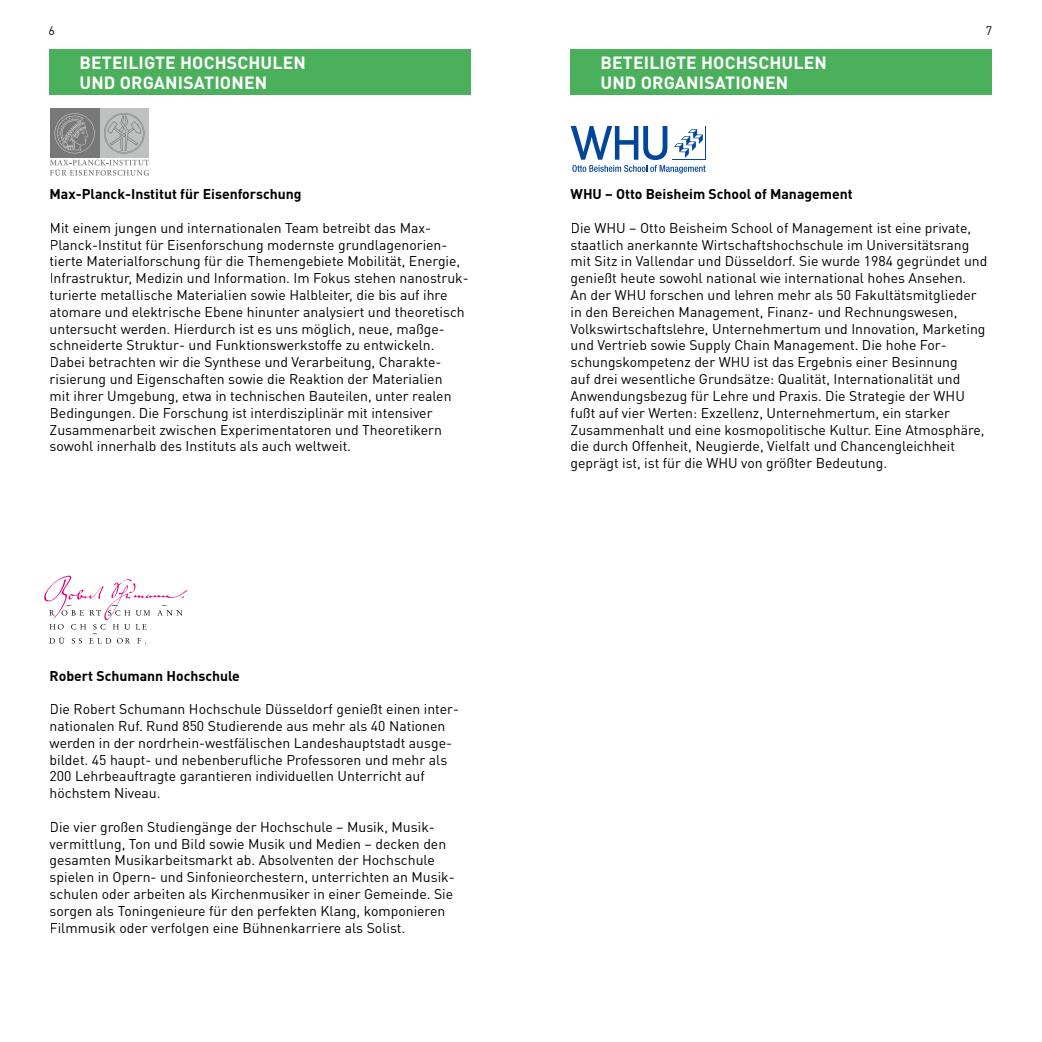
<style>
.page{position:relative;width:1042px;height:1042px;background:#fff}
.page>*{position:absolute;margin:0;border:0;box-sizing:border-box;transform-origin:0 0}
.t1{font:700 17.5px/19.8px "DIN Pro";letter-spacing:.01em;color:#fff}
.t2{font:14px/16.8px "DIN Pro";color:#000}
.t3{font:700 14px "DIN Pro";color:#000}
.t4{font:12.25px "DIN Pro";color:#000}
</style>
<div class="page">
<div style="left:50px;top:50px;width:421px;height:45px;background:#4bb05b"></div>
<div style="left:570px;top:50px;width:422px;height:45px;background:#4bb05b"></div>
<svg style="left:50px;top:160px;width:99px;height:16px"></svg>
<div style="left:99px;top:108px;width:50px;height:49px;background:#bfc0c0"></div>
<div style="left:50px;top:108px;width:49px;height:49px;background:#777877"></div>
<svg style="left:55px;top:113px;width:40px;height:40px"></svg>
<svg style="left:104px;top:113px;width:41px;height:41px"></svg>
<svg style="left:44px;top:575px;width:144px;height:68px"></svg>
<svg style="left:571px;top:126px;width:134px;height:47px"></svg>
<p class="t4" style="left:49px;top:22px;width:8px">6</p>
<p class="t4" style="left:986px;top:22px;width:8px">7</p>
<p class="t1" style="left:79px;top:52px;width:228px">BETEILIGTE HOCHSCHULEN<br>UND ORGANISATIONEN</p>
<p class="t1" style="left:600px;top:52px;width:228px">BETEILIGTE HOCHSCHULEN<br>UND ORGANISATIONEN</p>
<p class="t3" style="left:50px;top:185px;width:253px">Max-Planck-Institut für Eisenforschung</p>
<p class="t2" style="left:50px;top:219px;width:420px">Mit einem jungen und internationalen Team betreibt das Max-Planck-Institut für Eisenforschung modernste grundlagenorien&shy;tierte Materialforschung für die Themengebiete Mobilität, Energie, Infrastruktur, Medizin und Information. Im Fokus stehen nanostruk&shy;turierte metallische Materialien sowie Halbleiter, die bis auf ihre atomare und elektrische Ebene hinunter analysiert und theoretisch untersucht werden. Hierdurch ist es uns möglich, neue, maßge&shy;schneiderte Struktur- und Funktionswerkstoffe zu entwickeln.<br>Dabei betrachten wir die Synthese und Verarbeitung, Charakte&shy;risierung und Eigenschaften sowie die Reaktion der Materialien<br>mit ihrer Umgebung, etwa in technischen Bauteilen, unter realen Bedingungen. Die Forschung ist interdisziplinär mit intensiver Zusammenarbeit zwischen Experimentatoren und Theoretikern sowohl innerhalb des Instituts als auch weltweit.</p>
<p class="t3" style="left:50px;top:666px;width:192px">Robert Schumann Hochschule</p>
<p class="t2" style="left:50px;top:700px;width:411px">Die Robert Schumann Hochschule Düsseldorf genießt einen inter&shy;nationalen Ruf. Rund 850 Studierende aus mehr als 40 Nationen werden in der nordrhein-westfälischen Landeshauptstadt ausge&shy;bildet. 45 haupt- und nebenberufliche Professoren und mehr als 200 Lehrbeauftragte garantieren individuellen Unterricht auf höchstem Niveau.</p>
<p class="t2" style="left:50px;top:818px;width:406px">Die vier großen Studiengänge der Hochschule – Musik, Musik&shy;vermittlung, Ton und Bild sowie Musik und Medien – decken den gesamten Musikarbeitsmarkt ab. Absolventen der Hochschule spielen in Opern- und Sinfonieorchestern, unterrichten an Musik&shy;schulen oder arbeiten als Kirchenmusiker in einer Gemeinde. Sie sorgen als Toningenieure für den perfekten Klang, komponieren Filmmusik oder verfolgen eine Bühnenkarriere als Solist.</p>
<p class="t3" style="left:570px;top:185px;width:284px">WHU – Otto Beisheim School of Management</p>
<p class="t2" style="left:570px;top:219px;width:418px">Die WHU – Otto Beisheim School of Management ist eine private, staatlich anerkannte Wirtschaftshochschule im Universitätsrang mit Sitz in Vallendar und Düsseldorf. Sie wurde 1984 gegründet und genießt heute sowohl national wie international hohes Ansehen.<br>An der WHU forschen und lehren mehr als 50 Fakultätsmitglieder in den Bereichen Management, Finanz- und Rechnungswesen, Volkswirtschaftslehre, Unternehmertum und Innovation, Marketing und Vertrieb sowie Supply Chain Management. Die hohe For&shy;schungskompetenz der WHU ist das Ergebnis einer Besinnung<br>auf drei wesentliche Grundsätze: Qualität, Internationalität und Anwendungsbezug für Lehre und Praxis. Die Strategie der WHU fußt auf vier Werten: Exzellenz, Unternehmertum, ein starker Zusammenhalt und eine kosmopolitische Kultur. Eine Atmosphäre, die durch Offenheit, Neugierde, Vielfalt und Chancengleichheit geprägt ist, ist für die WHU von größter Bedeutung.</p>
</div>
